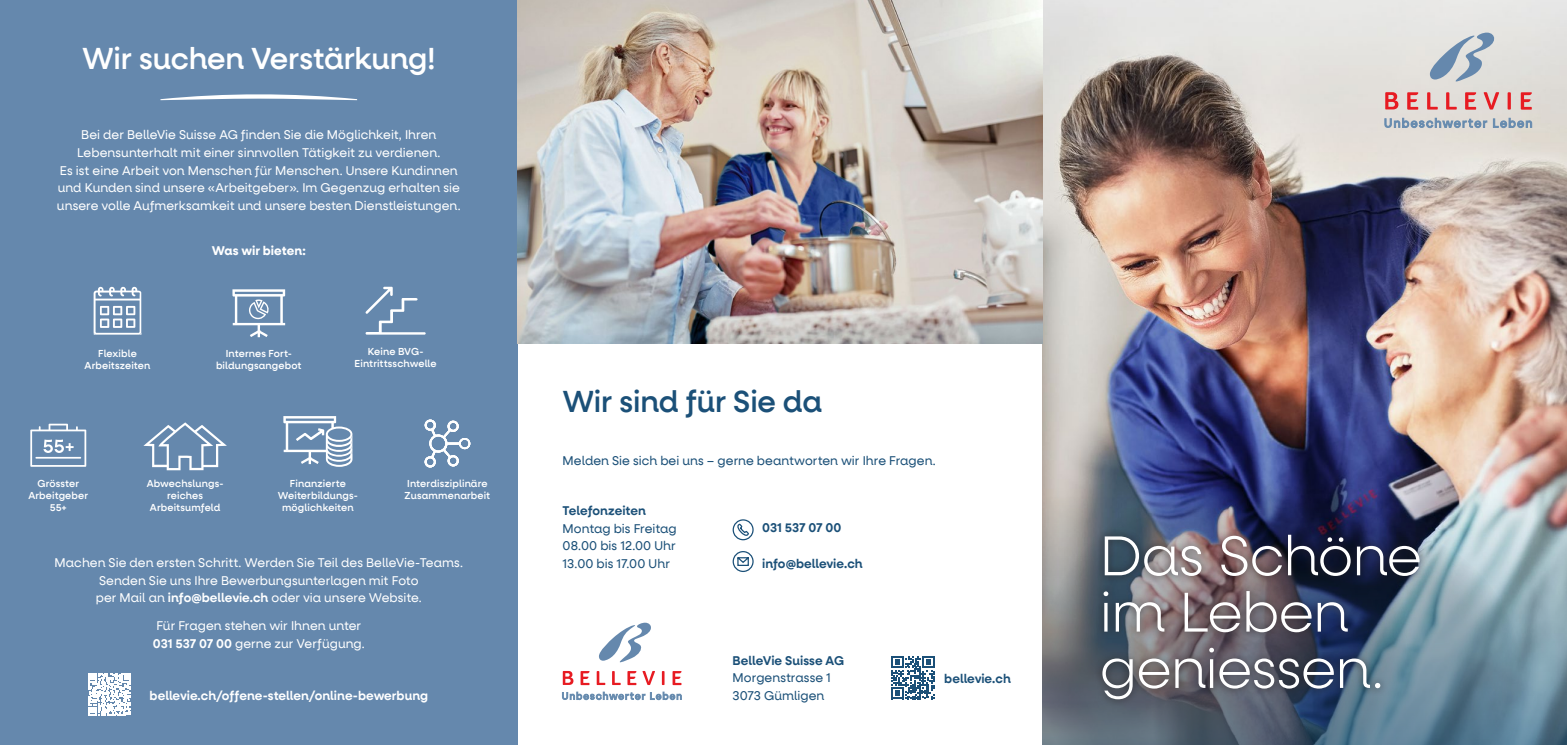
<style>
.page{position:relative;width:1567px;height:745px;background:#fff}
.page>*{position:absolute;margin:0;border:0;box-sizing:border-box;transform-origin:0 0}
.t1{font:300 56.25px/56.2px "Neulis Alt";letter-spacing:-.015em;color:#fff}
.t2{font:500 30px "Neulis Alt";letter-spacing:-.005em;color:#fff}
.t3{font:500 30px "Neulis Alt";letter-spacing:-.005em;color:#1b5078}
.t4{font:12.5px/17.5px "Neulis Alt";letter-spacing:.005em;color:#fff;text-align:center}
.t5{font:12.5px/17.5px "Neulis Alt";letter-spacing:.005em;color:#1b5078}
.t6{font:600 12.5px "Neulis Alt";letter-spacing:.005em;color:#1b5078}
.t7{font:600 12.5px "Neulis Alt";letter-spacing:.005em;color:#fff}
.t8{font:700 12.5px "Neulis Alt";letter-spacing:.005em;color:#fff}
.t9{font:500 10px/12px "Neulis Alt";letter-spacing:.015em;color:#fff;text-align:center}
.s1{font-weight:600}
</style>
<div class="page">
<img style="left:1042px;top:0;width:524px;height:495px">
<svg style="left:1385px;top:92px;width:13px;height:17px"></svg>
<svg style="left:1406px;top:92px;width:11px;height:18px"></svg>
<svg style="left:1426px;top:92px;width:11px;height:17px"></svg>
<svg style="left:1445px;top:92px;width:11px;height:17px"></svg>
<svg style="left:1464px;top:92px;width:11px;height:18px"></svg>
<svg style="left:1483px;top:92px;width:15px;height:17px"></svg>
<hr style="left:1507px;top:92px;width:3px;height:17px;background:#e71b22">
<svg style="left:1520px;top:92px;width:11px;height:18px"></svg>
<svg style="left:1384px;top:118px;width:102px;height:10px"></svg>
<svg style="left:1492px;top:118px;width:39px;height:10px"></svg>
<svg style="left:1429px;top:32px;width:70px;height:50px;background:#bcc6ce"></svg>
<svg style="left:562px;top:671px;width:11px;height:13px"></svg>
<svg style="left:580px;top:671px;width:9px;height:13px"></svg>
<svg style="left:596px;top:671px;width:9px;height:13px"></svg>
<svg style="left:612px;top:671px;width:8px;height:13px"></svg>
<svg style="left:627px;top:671px;width:9px;height:13px"></svg>
<svg style="left:642px;top:671px;width:13px;height:13px"></svg>
<svg style="left:662px;top:671px;width:2px;height:13px"></svg>
<svg style="left:672px;top:671px;width:9px;height:13px"></svg>
<svg style="left:562px;top:691px;width:119px;height:8px"></svg>
<svg style="left:599px;top:622px;width:52px;height:40px"></svg>
<svg style="left:1042px;top:452px;width:390px;height:43px;background:#484f7f"></svg>
<img style="left:1042px;top:495px;width:524px;height:249px">
<div style="left:1094px;top:527px;width:333px;height:179px;background:#231f20;opacity:.75"></div>
<div style="left:0;top:0;width:517px;height:744px;background:#6588ad"></div>
<svg style="left:160px;top:94px;width:197px;height:6px"></svg>
<svg style="left:424px;top:419px;width:46px;height:48px"></svg>
<svg style="left:143px;top:422px;width:84px;height:48px"></svg>
<svg style="left:232px;top:289px;width:53px;height:48px"></svg>
<svg style="left:283px;top:416px;width:69px;height:50px"></svg>
<svg style="left:365px;top:286px;width:60px;height:48px"></svg>
<svg style="left:94px;top:287px;width:47px;height:47px"></svg>
<svg style="left:30px;top:423px;width:56px;height:43px"></svg>
<svg style="left:88px;top:673px;width:43px;height:42px"></svg>
<img style="left:517px;top:0;width:525px;height:344px">
<svg style="left:736px;top:521px;width:14px;height:15px"></svg>
<div style="left:732px;top:519px;width:21px;height:21px;border:1px solid #1b5078;border-radius:50%"></div>
<div style="left:732px;top:550px;width:21px;height:21px;border:1px solid #1b5078;border-radius:50%"></div>
<svg style="left:737px;top:557px;width:12px;height:9px"></svg>
<svg style="left:891px;top:656px;width:43px;height:42px"></svg>
<h2 class="t2" style="left:82px;top:41px;width:354px">Wir suchen Verstärkung!</h2>
<p class="t4" style="left:57px;top:126px;width:405px">Bei der BelleVie Suisse AG finden Sie die Möglichkeit, Ihren Lebensunterhalt mit einer sinnvollen Tätigkeit zu verdienen.<br>Es ist eine Arbeit von Menschen für Menschen. Unsere Kundinnen und Kunden sind unsere «Arbeitgeber». Im Gegenzug erhalten sie unsere volle Aufmerksamkeit und unsere besten Dienstleistungen.</p>
<p class="t8" style="left:212px;top:243px;width:95px">Was wir bieten:</p>
<p class="t9" style="left:85px;top:348px;width:67px">Flexible<br>Arbeitszeiten</p>
<p class="t9" style="left:216px;top:348px;width:87px">Internes Fort&shy;bildungsangebot</p>
<p class="t9" style="left:354px;top:345px;width:84px">Keine BVG-<br>Eintrittsschwelle</p>
<p class="t9" style="left:28px;top:477px;width:61px">Grösster<br>Arbeitgeber<br>55+</p>
<p class="t9" style="left:147px;top:477px;width:78px">Abwechslungs&shy;reiches<br>Arbeitsumfeld</p>
<p class="t9" style="left:278px;top:477px;width:82px">Finanzierte<br>Weiterbildungs&shy;möglichkeiten</p>
<p class="t9" style="left:404px;top:477px;width:87px;text-align:left">Interdisziplinäre<br>Zusammenarbeit</p>
<p class="t4" style="left:55px;top:554px;width:410px">Machen Sie den ersten Schritt. Werden Sie Teil des BelleVie-Teams.<br>Senden Sie uns Ihre Bewerbungsunterlagen mit Foto<br>per Mail an <span class="s1">info@bellevie.ch</span> oder via unsere Website.</p>
<p class="t4" style="left:153px;top:617px;width:213px;text-align:left">Für Fragen stehen wir Ihnen unter<br><span class="s1">031 537 07 00</span> gerne zur Verfügung.</p>
<p class="t7" style="left:150px;top:687px;width:280px">bellevie.ch/offene-stellen/online-bewerbung</p>
<h2 class="t3" style="left:562px;top:383px;width:261px">Wir sind für Sie da</h2>
<p class="t5" style="left:562px;top:451px;width:375px">Melden Sie sich bei uns – gerne beantworten wir Ihre Fragen.</p>
<p class="t6" style="left:562px;top:503px;width:85px">Telefonzeiten</p>
<p class="t5" style="left:562px;top:519px;width:115px;text-align:justify">Montag bis Freitag 08.00 bis 12.00 Uhr 13.00 bis 17.00 Uhr</p>
<p class="t6" style="left:762px;top:520px;width:81px">031 537 07 00</p>
<p class="t6" style="left:762px;top:555px;width:102px">info@bellevie.ch</p>
<p class="t6" style="left:732px;top:652px;width:113px">BelleVie Suisse AG</p>
<p class="t5" style="left:732px;top:668px;width:100px">Morgenstrasse 1<br>3073 Gümligen</p>
<p class="t6" style="left:944px;top:670px;width:68px">bellevie.ch</p>
<h1 class="t1" style="left:1099px;top:528px;width:324px">Das Schöne im Leben geniessen.</h1>
</div>
